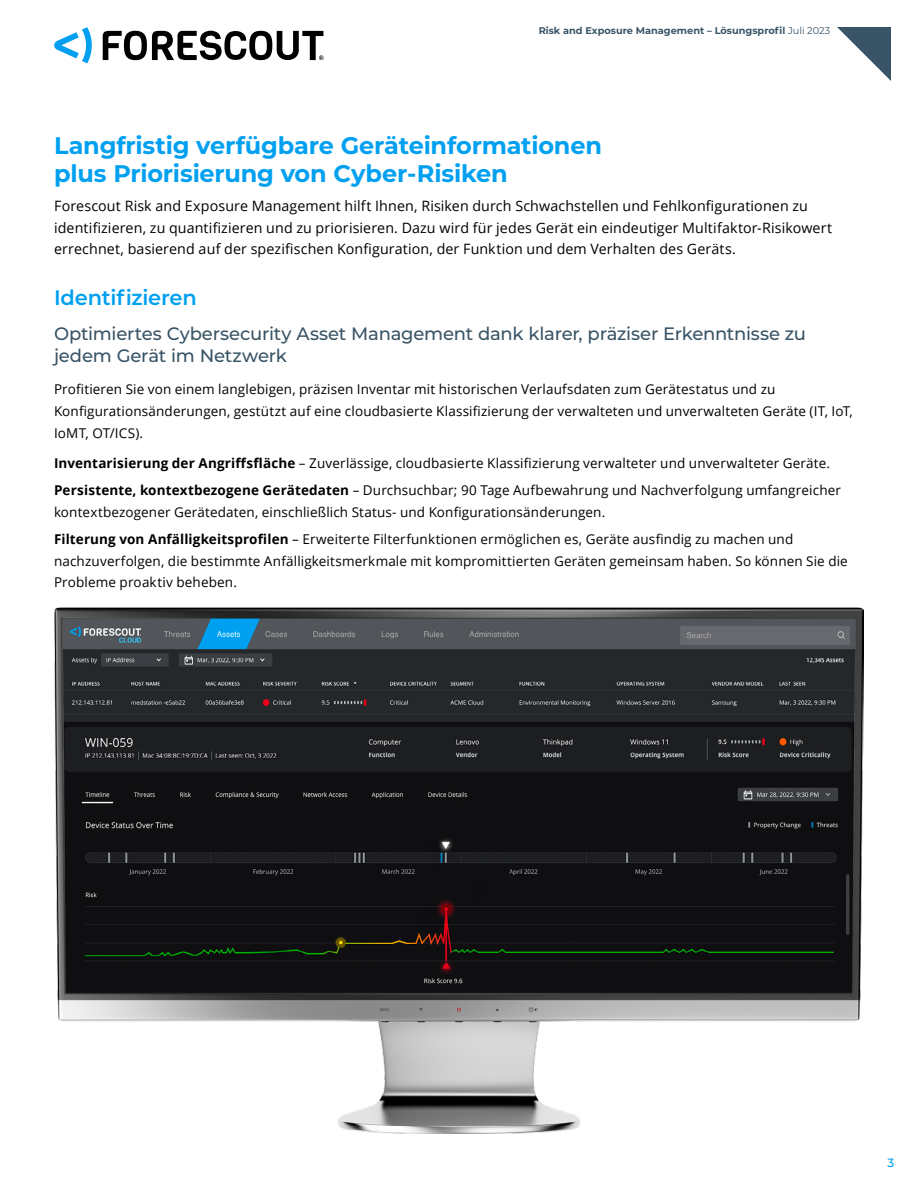
<style>
.page{position:relative;width:918px;height:1188px;background:#fff}
.page>*{position:absolute;margin:0;border:0;box-sizing:border-box;transform-origin:0 0}
.t1{font:700 24px/28.8px "Montserrat";letter-spacing:-.01em;color:#00a0f1}
.t2{font:600 21px "Montserrat";letter-spacing:-.01em;color:#00a0f1}
.t3{font:500 18px/21.6px "Montserrat";letter-spacing:-.01em;color:#395466}
.t4{font:14.25px/21.8px "Open Sans";letter-spacing:.01em;color:#000}
.t5{font:13.5px/21.8px "Open Sans";letter-spacing:.01em;color:#000}
.t6{font:500 12px "Montserrat";color:#00a0f1}
.t7{font:700 9.75px "Montserrat";color:#395466}
.s1{font-weight:400}
.s2{font-weight:700}
</style>
<div class="page">
<svg style="left:837px;top:27px;width:54px;height:54px"></svg>
<svg style="left:54px;top:27px;width:38px;height:36px"></svg>
<svg style="left:103px;top:31px;width:221px;height:29px"></svg>
<img style="left:54px;top:608px;width:810px;height:526px">
<p class="t7" style="left:539px;top:23px;width:293px">Risk and Exposure Management – Lösungsprofil <span class="s1">Juli 2023</span></p>
<h1 class="t1" style="left:54px;top:129px;width:549px">Langfristig verfügbare Geräteinformationen plus Priorisierung von Cyber-Risiken</h1>
<p class="t4" style="left:54px;top:194px;width:780px">Forescout Risk and Exposure Management hilft Ihnen, Risiken durch Schwachstellen und Fehlkonfigurationen zu identifizieren, zu quantifizieren und zu priorisieren. Dazu wird für jedes Gerät ein eindeutiger Multifaktor-Risikowert errechnet, basierend auf der spezifischen Konfiguration, der Funktion und dem Verhalten des Geräts.</p>
<h2 class="t2" style="left:54px;top:282px;width:144px">Identifizieren</h2>
<h3 class="t3" style="left:54px;top:322px;width:754px">Optimiertes Cybersecurity Asset Management dank klarer, präziser Erkenntnisse zu jedem Gerät im Netzwerk</h3>
<p class="t5" style="left:54px;top:378px;width:800px">Profitieren Sie von einem langlebigen, präzisen Inventar mit historischen Verlaufsdaten zum Gerätestatus und zu<br>Konfigurationsänderungen, gestützt auf eine cloudbasierte Klassifizierung der verwalteten und unverwalteten Geräte (IT, IoT,<br>IoMT, OT/ICS).</p>
<p class="t5" style="left:54px;top:450px;width:789px;line-height:27px"><span class="s2">Inventarisierung der Angriffsfläche</span> – Zuverlässige, cloudbasierte Klassifizierung verwalteter und unverwalteter Geräte.<br><span class="s2">Persistente, kontextbezogene Gerätedaten</span> – Durchsuchbar; 90 Tage Aufbewahrung und Nachverfolgung umfangreicher</p>
<p class="t5" style="left:54px;top:498px;width:741px;line-height:27px">kontextbezogener Gerätedaten, einschließlich Status- und Konfigurationsänderungen.<br><span class="s2">Filterung von Anfälligkeitsprofilen</span> – Erweiterte Filterfunktionen ermöglichen es, Geräte ausfindig zu machen und</p>
<p class="t5" style="left:54px;top:550px;width:795px;line-height:21px">nachzuverfolgen, die bestimmte Anfälligkeitsmerkmale mit kompromittierten Geräten gemeinsam haben. So können Sie die<br>Probleme proaktiv beheben.</p>
<p class="t6" style="left:888px;top:1154px;width:8px">3</p>
</div>
